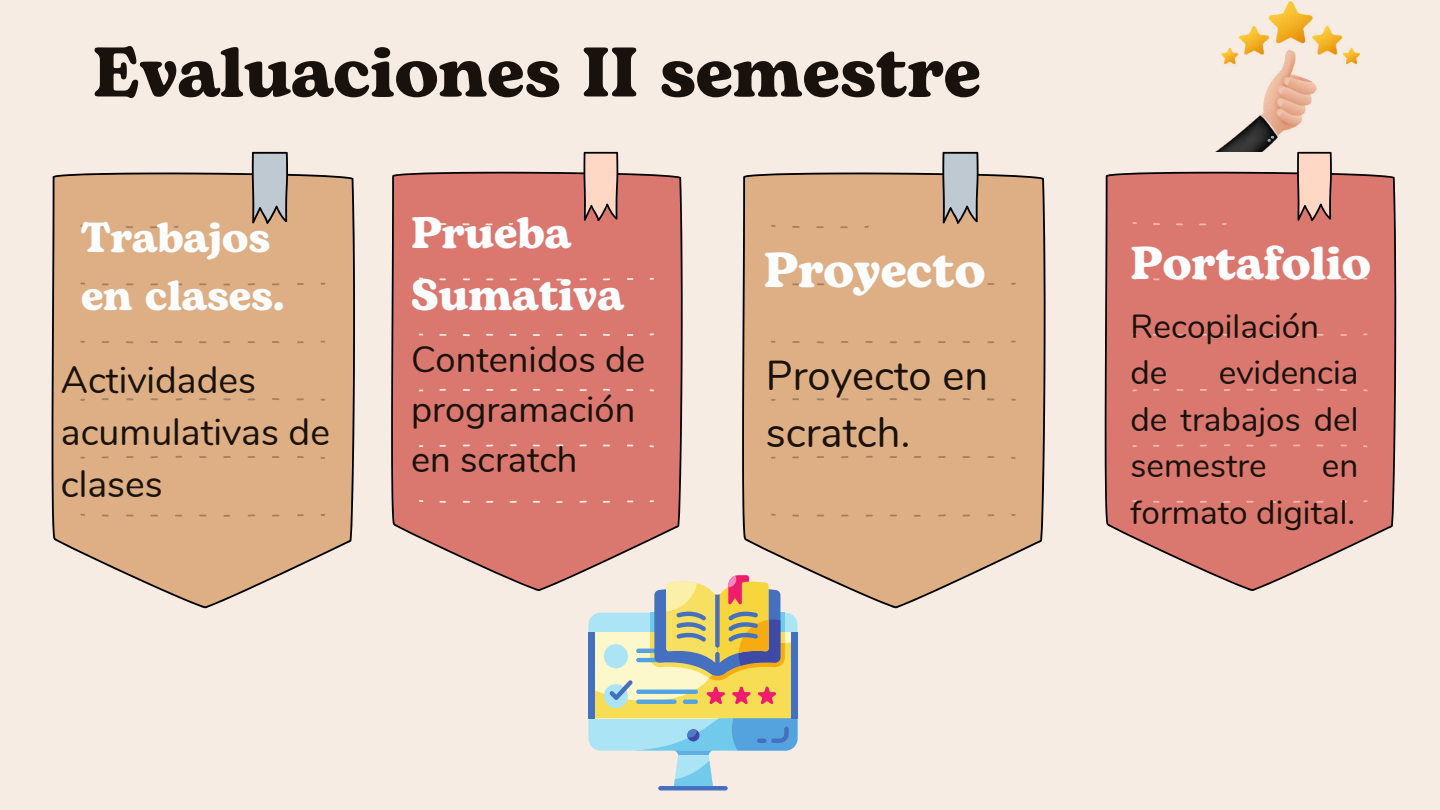
<style>
.page{position:relative;width:1440px;height:810px;background:#f6ece3}
.page>*{position:absolute;margin:0;border:0;box-sizing:border-box;transform-origin:0 0}
.t1{font:700 70px "Bogart";color:#19120c}
.t2{font:700 48.9px "Bogart";color:#fcfdff}
.t3{font:700 45.9px "Bogart";color:#fcfdff}
.t4{font:700 43.9px/61.5px "Bogart";color:#fcfdff}
.t5{font:700 41.9px/58.5px "Bogart";color:#fcfdff}
.t6{font:41.8px/57.8px "Nunito";color:#19120c}
.t7{font:37.3px/51.8px "Nunito";color:#19120c}
.t8{font:36.3px/50.2px "Nunito";color:#19120c}
.t9{font:33.3px/46.5px "Nunito";color:#19120c}
</style>
<div class="page">
<svg style="left:52px;top:152px;width:303px;height:456px;background:#dbb28e"></svg>
<svg style="left:391px;top:152px;width:292px;height:439px;background:#d9847b"></svg>
<svg style="left:1105px;top:152px;width:291px;height:439px;background:#d9847b"></svg>
<svg style="left:742px;top:152px;width:304px;height:456px;background:#dbb28d"></svg>
<img style="left:1215px;top:2px;width:144px;height:150px">
<hr style="left:658px;top:786px;width:70px;height:4px;background:#456fbf;border-radius:2px">
<svg style="left:589px;top:575px;width:208px;height:213px"></svg>
<h1 class="t1" style="left:93px;top:22px;width:890px">Evaluaciones II semestre</h1>
<p class="t5" style="left:81px;top:210px;width:205px">Trabajos en clases.</p>
<p class="t7" style="left:61px;top:355px;width:271px">Actividades acumulativas de clases</p>
<h3 class="t4" style="left:411px;top:204px;width:214px">Prueba<br>Sumativa</h3>
<p class="t8" style="left:411px;top:335px;width:236px">Contenidos de programación en scratch</p>
<h2 class="t2" style="left:764px;top:235px;width:223px">Proyecto</h2>
<p class="t6" style="left:766px;top:347px;width:224px">Proyecto en scratch.</p>
<h3 class="t3" style="left:1131px;top:230px;width:242px">Portafolio</h3>
<p class="t9" style="left:1131px;top:304px;width:190px">Recopilación de</p>
<p class="t9" style="left:1131px;top:350px;width:230px;text-align:justify;text-indent:88px">evidencia de trabajos del semestre</p>
<p class="t9" style="left:1131px;top:443px;width:229px;text-align:right">en<br>formato digital.</p>
</div>
